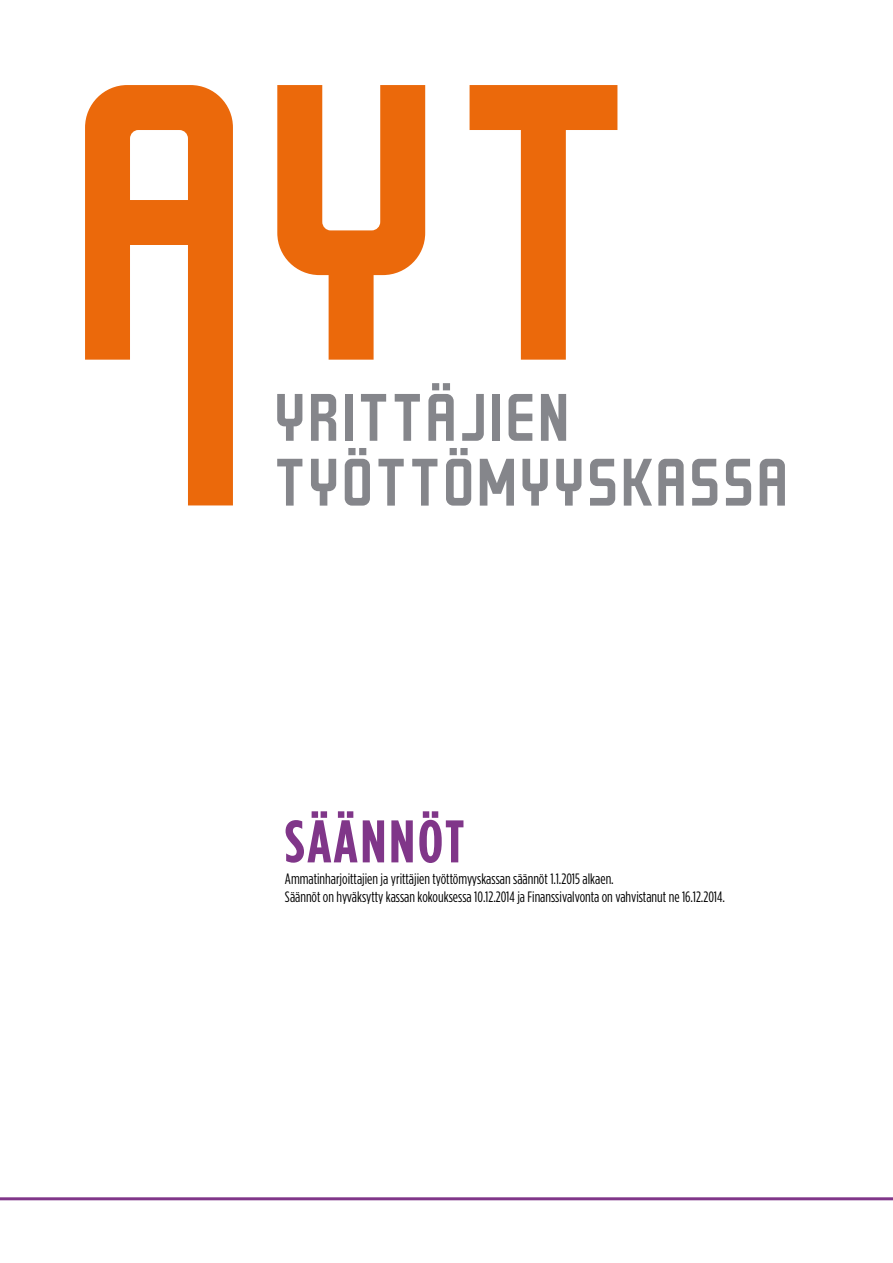
<style>
.page{position:relative;width:893px;height:1263px;background:#fff}
.page>*{position:absolute;margin:0;border:0;box-sizing:border-box;transform-origin:0 0}
._1_Antiikva_pienempi{font:700 60px "Gotham Condensed";letter-spacing:.05em;color:#803689}
.t1{font:54px/64.8px "GRAYSTROKE";letter-spacing:.02em;color:#85868b}
._3_kursiivit_Kirjoit{font:15px "Gotham Condensed";color:#000}
</style>
<div class="page">
<hr style="left:0;top:1197px;width:893px;height:3px;background:#803689">
<svg style="left:85px;top:85px;width:148px;height:420px;fill:#eb690b"></svg>
<svg style="left:277px;top:85px;width:148px;height:275px"></svg>
<svg style="left:470px;top:85px;width:147px;height:275px"></svg>
<p class="t1" style="left:277px;top:381px;width:517px">YRITTÄJIEN<br>TYÖTTÖMYYSKASSA</p>
<p class="_1_Antiikva_pienempi" style="left:285px;top:806px;width:181px">SÄÄNNÖT</p>
<p class="_3_kursiivit_Kirjoit" style="left:285px;top:870px;width:330px">Ammatinharjoittajien ja yrittäjien työttömyyskassan säännöt 1.1.2015 alkaen.</p>
<p class="_3_kursiivit_Kirjoit" style="left:285px;top:888px;width:442px">Säännöt on hyväksytty kassan kokouksessa 10.12.2014 ja Finanssivalvonta on vahvistanut ne 16.12.2014.</p>
</div>
